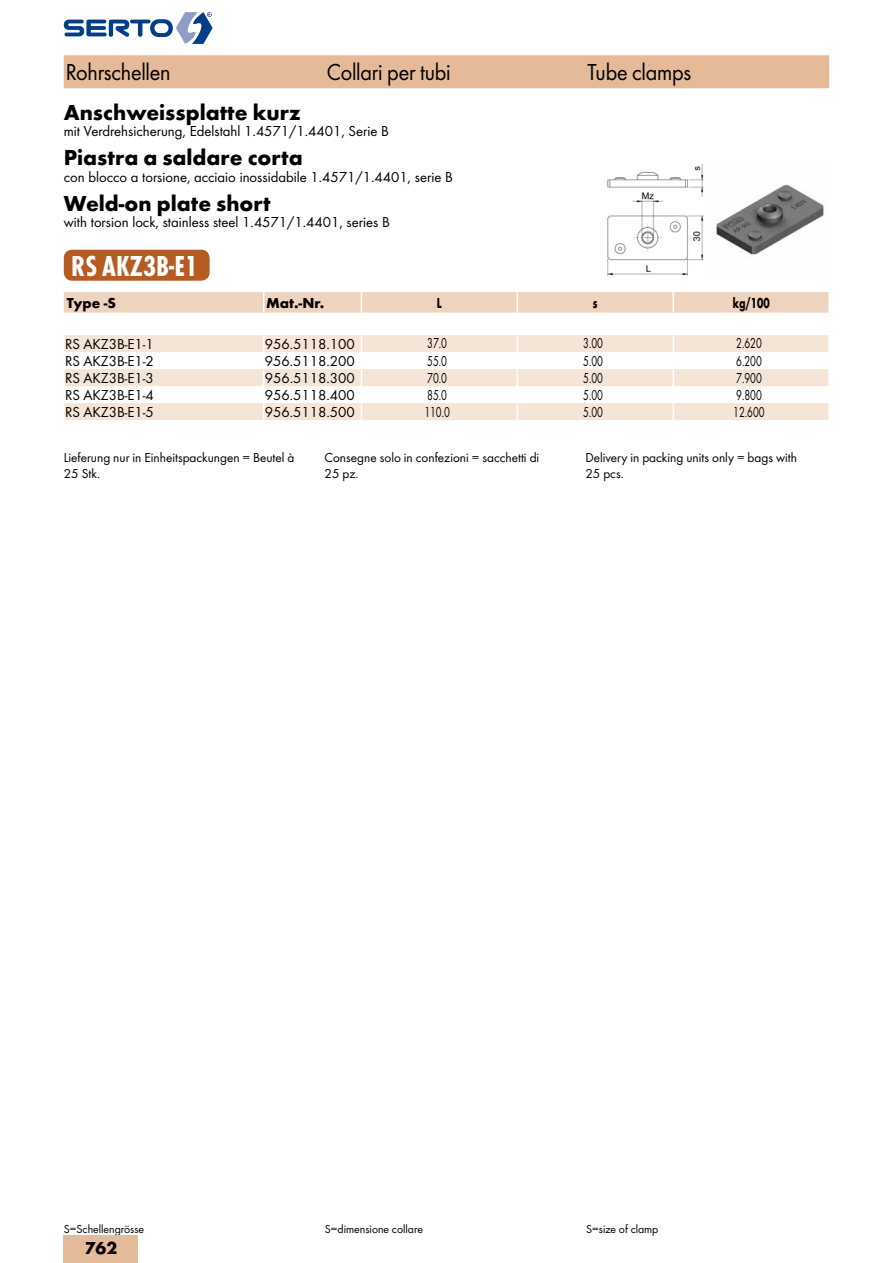
<style>
.page{position:relative;width:893px;height:1263px;background:#fff}
.page>*{position:absolute;margin:0;border:0;box-sizing:border-box;transform-origin:0 0}
.t1{font:700 30px "Futura Con";color:#fff}
.t2{font:24px "Futura Boo";letter-spacing:-.01em;color:#000;scale:.94 1}
.t3{font:700 22.5px "Futura";color:#000}
.t4{font:700 18px "Futura";color:#000}
.t5{font:15px "Futura Boo";color:#000}
.t6{font:15px "Futura Boo";color:#000;scale:.7 1}
.t7{font:700 15px "Futura";color:#000}
.t8{font:700 15px "Futura";color:#000;scale:.7 1}
.t9{font:13.5px/16.2px "Futura Boo";color:#000}
.t10{font:12px "Futura Boo";color:#000}
</style>
<div class="page">
<div style="left:63px;top:55px;width:767px;height:34px;background:#e4ba99"></div>
<svg style="left:64px;top:12px;width:149px;height:32px"></svg>
<svg style="left:63px;top:249px;width:766px;height:171px"></svg>
<hr style="left:672px;top:292px;width:2px;height:21px;background:#fff">
<hr style="left:828px;top:292px;width:2px;height:21px;background:#fff">
<img style="left:600px;top:163px;width:106px;height:116px">
<img style="left:710px;top:184px;width:119px;height:95px">
<div style="left:64px;top:250px;width:146px;height:31px;background:#b65b21;border-radius:9px"></div>
<div style="left:64px;top:1235px;width:74px;height:28px;background:#e4ba99"></div>
<h2 class="t2" style="left:66px;top:57px;width:113px">Rohrschellen</h2>
<h2 class="t2" style="left:327px;top:57px;width:133px">Collari per tubi</h2>
<h2 class="t2" style="left:587px;top:57px;width:112px">Tube clamps</h2>
<h3 class="t3" style="left:64px;top:98px;width:239px">Anschweissplatte kurz</h3>
<p class="t5" style="left:64px;top:122px;width:327px">mit Verdrehsicherung, Edelstahl 1.4571/ 1.4401, Serie B</p>
<h3 class="t3" style="left:64px;top:144px;width:240px">Piastra a saldare corta</h3>
<p class="t5" style="left:64px;top:168px;width:391px">con blocco a torsione, acciaio inossidabile 1.4571/ 1.4401, serie B</p>
<h3 class="t3" style="left:64px;top:189px;width:208px">Weld-on plate short</h3>
<p class="t5" style="left:64px;top:213px;width:328px">with torsion lock, stainless steel 1.4571/ 1.4401, series B</p>
<h1 class="t1" style="left:71px;top:248px;width:128px">RS AKZ3B-E1</h1>
<p class="t7" style="left:67px;top:294px;width:51px">Type -S</p>
<p class="t7" style="left:266px;top:294px;width:60px">Mat.-Nr.</p>
<p class="t8" style="left:437px;top:294px;width:9px">L</p>
<p class="t8" style="left:593px;top:294px;width:8px">s</p>
<p class="t8" style="left:733px;top:294px;width:54px">kg/100</p>
<p class="t5" style="left:65px;top:335px;width:90px">RS AKZ3B-E1-1</p>
<p class="t5" style="left:265px;top:335px;width:91px">956.5118.100</p>
<p class="t6" style="left:427px;top:335px;width:30px">37.0</p>
<p class="t6" style="left:583px;top:335px;width:30px">3.00</p>
<p class="t6" style="left:736px;top:335px;width:38px">2.620</p>
<p class="t5" style="left:65px;top:352px;width:90px">RS AKZ3B-E1-2</p>
<p class="t5" style="left:265px;top:352px;width:91px">956.5118.200</p>
<p class="t6" style="left:427px;top:352px;width:30px">55.0</p>
<p class="t6" style="left:583px;top:352px;width:30px">5.00</p>
<p class="t6" style="left:736px;top:352px;width:38px">6.200</p>
<p class="t5" style="left:65px;top:369px;width:90px">RS AKZ3B-E1-3</p>
<p class="t5" style="left:265px;top:369px;width:91px">956.5118.300</p>
<p class="t6" style="left:427px;top:369px;width:30px">70.0</p>
<p class="t6" style="left:583px;top:369px;width:30px">5.00</p>
<p class="t6" style="left:736px;top:369px;width:38px">7.900</p>
<p class="t5" style="left:65px;top:386px;width:90px">RS AKZ3B-E1-4</p>
<p class="t5" style="left:265px;top:386px;width:91px">956.5118.400</p>
<p class="t6" style="left:427px;top:386px;width:30px">85.0</p>
<p class="t6" style="left:583px;top:386px;width:30px">5.00</p>
<p class="t6" style="left:736px;top:386px;width:38px">9.800</p>
<p class="t5" style="left:65px;top:403px;width:90px">RS AKZ3B-E1-5</p>
<p class="t5" style="left:265px;top:403px;width:91px">956.5118.500</p>
<p class="t6" style="left:424px;top:403px;width:38px">110.0</p>
<p class="t6" style="left:583px;top:403px;width:30px">5.00</p>
<p class="t6" style="left:733px;top:403px;width:46px">12.600</p>
<p class="t9" style="left:64px;top:449px;width:232px">Lieferung nur in Einheitspackungen = Beutel à<br>25 Stk.</p>
<p class="t9" style="left:325px;top:449px;width:216px">Consegne solo in confezioni = sacchetti di<br>25 pz.</p>
<p class="t9" style="left:585px;top:449px;width:213px">Delivery in packing units only = bags with<br>25 pcs.</p>
<p class="t10" style="left:64px;top:1222px;width:82px">S=Schellengrösse</p>
<p class="t10" style="left:325px;top:1222px;width:100px">S=dimensione collare</p>
<p class="t10" style="left:586px;top:1222px;width:74px">S=size of clamp</p>
<p class="t4" style="left:85px;top:1237px;width:34px">762</p>
</div>
